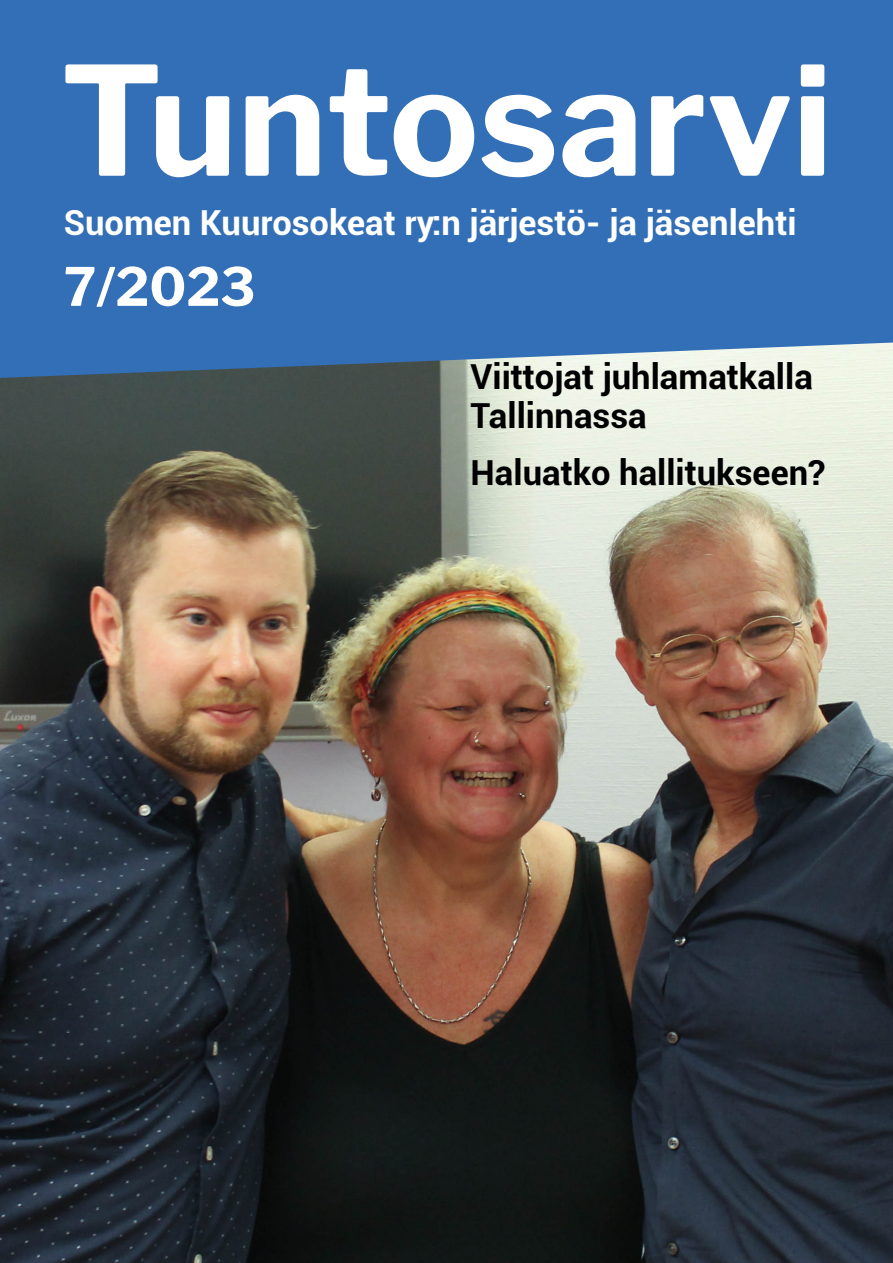
<style>
.page{position:relative;width:893px;height:1263px;background:#fff}
.page>*{position:absolute;margin:0;border:0;box-sizing:border-box;transform-origin:0 0}
.t1{font:700 150px "Libre Franklin";color:#fff}
.t2{font:700 52.5px "Libre Franklin";color:#fff}
.t3{font:700 34.5px/39px "Roboto";color:#000}
.t4{font:700 34.5px "Roboto";color:#fff}
</style>
<div class="page">
<img style="left:0;top:378px;width:893px;height:885px">
<div style="left:0;top:0;width:893px;height:378px;background:#336fb6"></div>
<h1 class="t1" style="left:61px;top:31px;width:773px">Tuntosarvi</h1>
<p class="t4" style="left:64px;top:198px;width:734px">Suomen Kuurosokeat ry:n järjestö- ja jäsenlehti</p>
<h2 class="t2" style="left:64px;top:255px;width:193px">7/2023</h2>
<p class="t3" style="left:471px;top:356px;width:344px">Viittojat juhlamatkalla<br>Tallinnassa</p>
<p class="t3" style="left:471px;top:452px;width:356px">Haluatko hallitukseen?</p>
</div>
